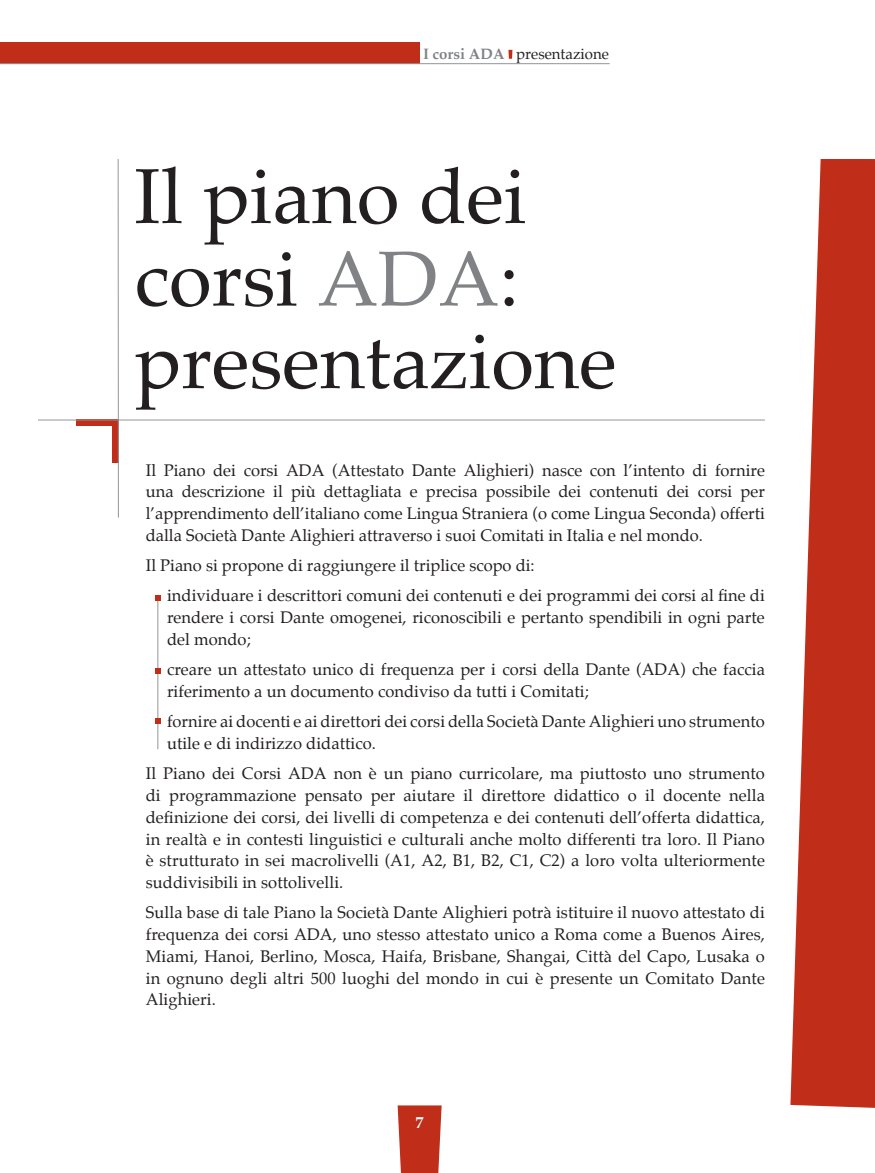
<style>
.page{position:relative;width:875px;height:1173px;background:#fff}
.page>*{position:absolute;margin:0;border:0;box-sizing:border-box;transform-origin:0 0}
.t1{font:78px/82.5px "Palatino";color:#231f20}
.t2{font:16.5px/21.8px "Palatino";letter-spacing:.005em;color:#231f20}
.t3{font:700 16.5px "Palatino";color:#fff}
.t4{font:15px "Palatino";color:#231f20}
.s1{font-weight:700;color:#808285}
.s2{color:#808285}
</style>
<div class="page">
<svg style="left:398px;top:1105px;width:44px;height:68px;background:#c53e2b"></svg>
<svg style="left:112px;top:426px;width:6px;height:36px"></svg>
<svg style="left:76px;top:420px;width:42px;height:6px"></svg>
<hr style="left:38px;top:419px;width:727px;height:1px;background:#939598">
<hr style="left:118px;top:159px;width:1px;height:358px;background:#939598">
<svg style="left:508px;top:50px;width:4px;height:9px"></svg>
<div style="left:0;top:42px;width:420px;height:21px;background:#c02d19"></div>
<hr style="left:0;top:63px;width:610px;height:1px;background:#939598">
<svg style="left:790px;top:159px;width:85px;height:949px;fill:#c02d19"></svg>
<hr style="left:157px;top:599px;width:1px;height:150px;background:#939598">
<svg style="left:155px;top:595px;width:6px;height:5px"></svg>
<svg style="left:155px;top:667px;width:6px;height:6px"></svg>
<svg style="left:155px;top:718px;width:6px;height:6px"></svg>
<p class="t4" style="left:423px;top:45px;width:187px"><span class="s1">I corsi ADA</span> presentazione</p>
<h1 class="t1" style="left:134px;top:157px;width:484px">Il piano dei corsi <span class="s2">ADA</span>: presentazione</h1>
<p class="t2" style="left:146px;top:459px;width:621px;text-align:justify">Il Piano dei corsi ADA (Attestato Dante Alighieri) nasce con l’intento di fornire una descrizione il più dettagliata e precisa possibile dei contenuti dei corsi per l’apprendimento dell’italiano come Lingua Straniera (o come Lingua Seconda) offerti dalla Società Dante Alighieri attraverso i suoi Comitati in Italia e nel mondo.</p>
<p class="t2" style="left:167px;top:551px;width:599px;line-height:30.3px;text-indent:-21px">Il Piano si propone di raggiungere il triplice scopo di:<br>individuare i descrittori comuni dei contenuti e dei programmi dei corsi al fine di</p>
<p class="t2" style="left:167px;top:607px;width:599px">rendere i corsi Dante omogenei, riconoscibili e pertanto spendibili in ogni parte del mondo;</p>
<p class="t2" style="left:167px;top:659px;width:599px">creare un attestato unico di frequenza per i corsi della Dante (ADA) che faccia riferimento a un documento condiviso da tutti i Comitati;</p>
<p class="t2" style="left:167px;top:711px;width:599px">fornire ai docenti e ai direttori dei corsi della Società Dante Alighieri uno strumento utile e di indirizzo didattico.</p>
<p class="t2" style="left:146px;top:763px;width:621px;text-align:justify">Il Piano dei Corsi ADA non è un piano curricolare, ma piuttosto uno strumento di programmazione pensato per aiutare il direttore didattico o il docente nella definizione dei corsi, dei livelli di competenza e dei contenuti dell’offerta didattica, in realtà e in contesti linguistici e culturali anche molto differenti tra loro. Il Piano è strutturato in sei macrolivelli (A1, A2, B1, B2, C1, C2) a loro volta ulteriormente suddivisibili in sottolivelli.</p>
<p class="t2" style="left:146px;top:902px;width:621px;text-align:justify">Sulla base di tale Piano la Società Dante Alighieri potrà istituire il nuovo attestato di frequenza dei corsi ADA, uno stesso attestato unico a Roma come a Buenos Aires, Miami, Hanoi, Berlino, Mosca, Haifa, Brisbane, Shangai, Città del Capo, Lusaka o in ognuno degli altri 500 luoghi del mondo in cui è presente un Comitato Dante Alighieri.</p>
<p class="t3" style="left:415px;top:1113px;width:10px">7</p>
</div>
